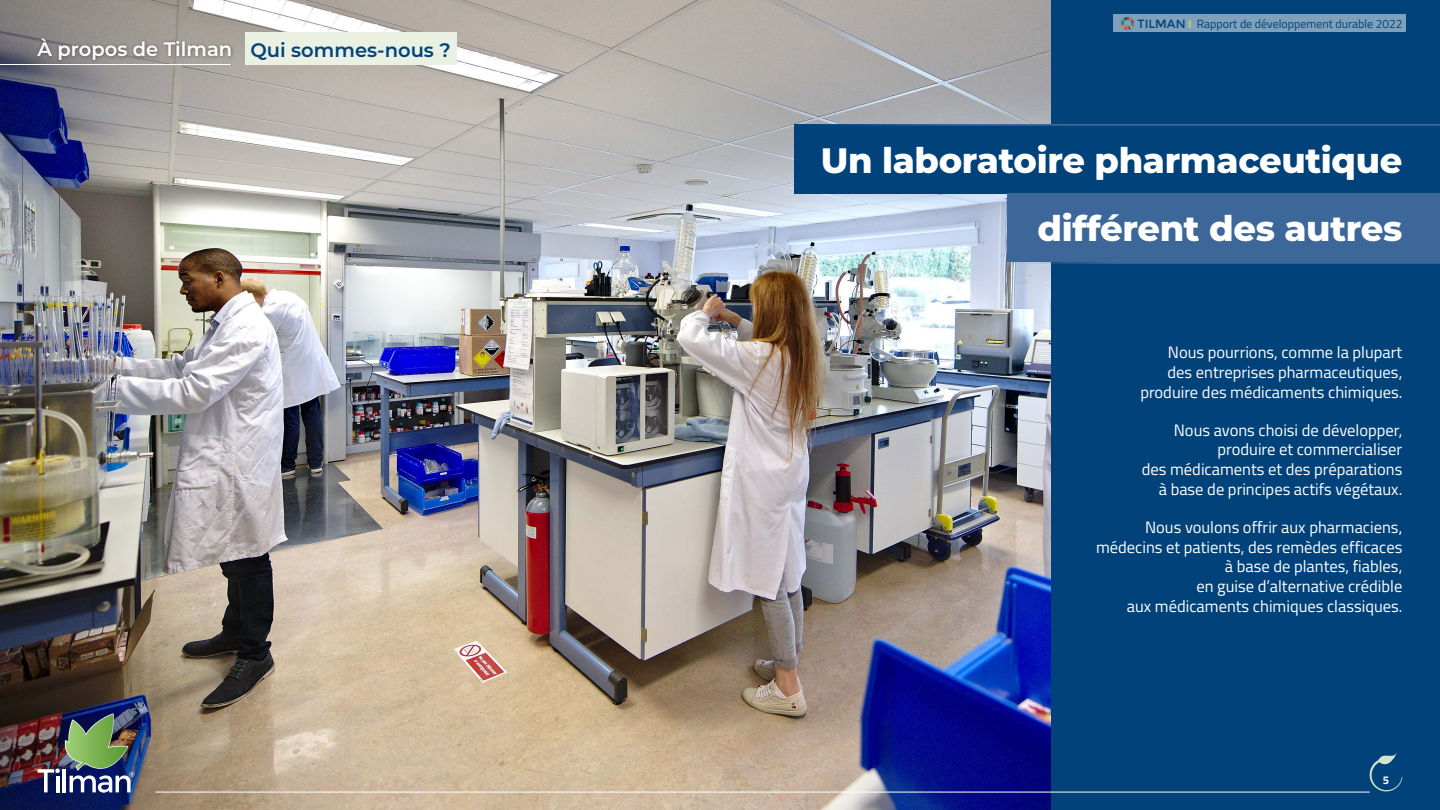
<style>
.page{position:relative;width:1440px;height:810px;background:#fff}
.page>*{position:absolute;margin:0;border:0;box-sizing:border-box;transform-origin:0 0}
.t1{font:800 35.25px/67.5px "Montserrat";letter-spacing:-.01em;color:#fff;text-align:right}
.t2{font:600 19.5px "Montserrat";color:#fff}
.t3{font:600 19.5px "Montserrat";color:#004279}
.t4{font:16.5px/19.8px "Titillium Web";color:#fff;text-align:right}
.t5{font:11.93px "Titillium Web";color:#004279}
.t6{font:700 11.25px "Titillium Web";color:#fff}
.s1{font-family:"Montserrat"}
.s2{font-weight:900;color:#a1c28b}
</style>
<div class="page">
<img style="left:0;top:0;width:1052px;height:810px">
<div style="left:1052px;top:0;width:388px;height:810px;background:#004279"></div>
<div style="left:795px;top:124px;width:645px;height:70px;background:#004279"></div>
<div style="left:1007px;top:194px;width:433px;height:68px;background:#3d6799"></div>
<hr style="left:0;top:64px;width:230px;height:1px;background:#fff">
<hr style="left:795px;top:124px;width:645px;height:1px;background:#6a86b1">
<hr style="left:1007px;top:263px;width:433px;height:1px;background:#6a86b1">
<div style="left:245px;top:32px;width:211px;height:33px;background:#eaf1e3"></div>
<div style="left:34px;top:35px;width:201px;height:29px;background:#231f20;opacity:.5"></div>
<div style="left:1113px;top:14px;width:293px;height:18px;background:#7fa0bb"></div>
<img style="left:1121px;top:17px;width:13px;height:13px">
<svg style="left:1370px;top:753px;width:33px;height:38px"></svg>
<img style="left:38px;top:713px;width:96px;height:80px">
<hr style="left:155px;top:792px;width:1215px;height:1px;background:#fff">
<p class="t2" style="left:38px;top:36px;width:196px">À propos de Tilman</p>
<p class="t3" style="left:251px;top:36px;width:202px">Qui sommes-nous ?</p>
<p class="t5" style="left:1138px;top:15px;width:266px"><span class="s1">TILMAN</span> <span class="s2">I</span> Rapport de développement durable 2022</p>
<p class="t1" style="left:821px;top:125px;width:583px">Un laboratoire pharmaceutique différent des autres</p>
<p class="t4" style="left:1140px;top:342px;width:263px">Nous pourrions, comme la plupart des entreprises pharmaceutiques, produire des médicaments chimiques.</p>
<p class="t4" style="left:1142px;top:419px;width:262px">Nous avons choisi de développer, produire et commercialiser<br>des médicaments et des préparations à base de principes actifs végétaux.</p>
<p class="t4" style="left:1096px;top:516px;width:308px">Nous voulons offrir aux pharmaciens, médecins et patients, des remèdes efficaces à base de plantes, fiables,</p>
<p class="t4" style="left:1127px;top:576px;width:277px">en guise d’alternative crédible<br>aux médicaments chimiques classiques.</p>
<p class="t6" style="left:1383px;top:772px;width:8px">5</p>
</div>
